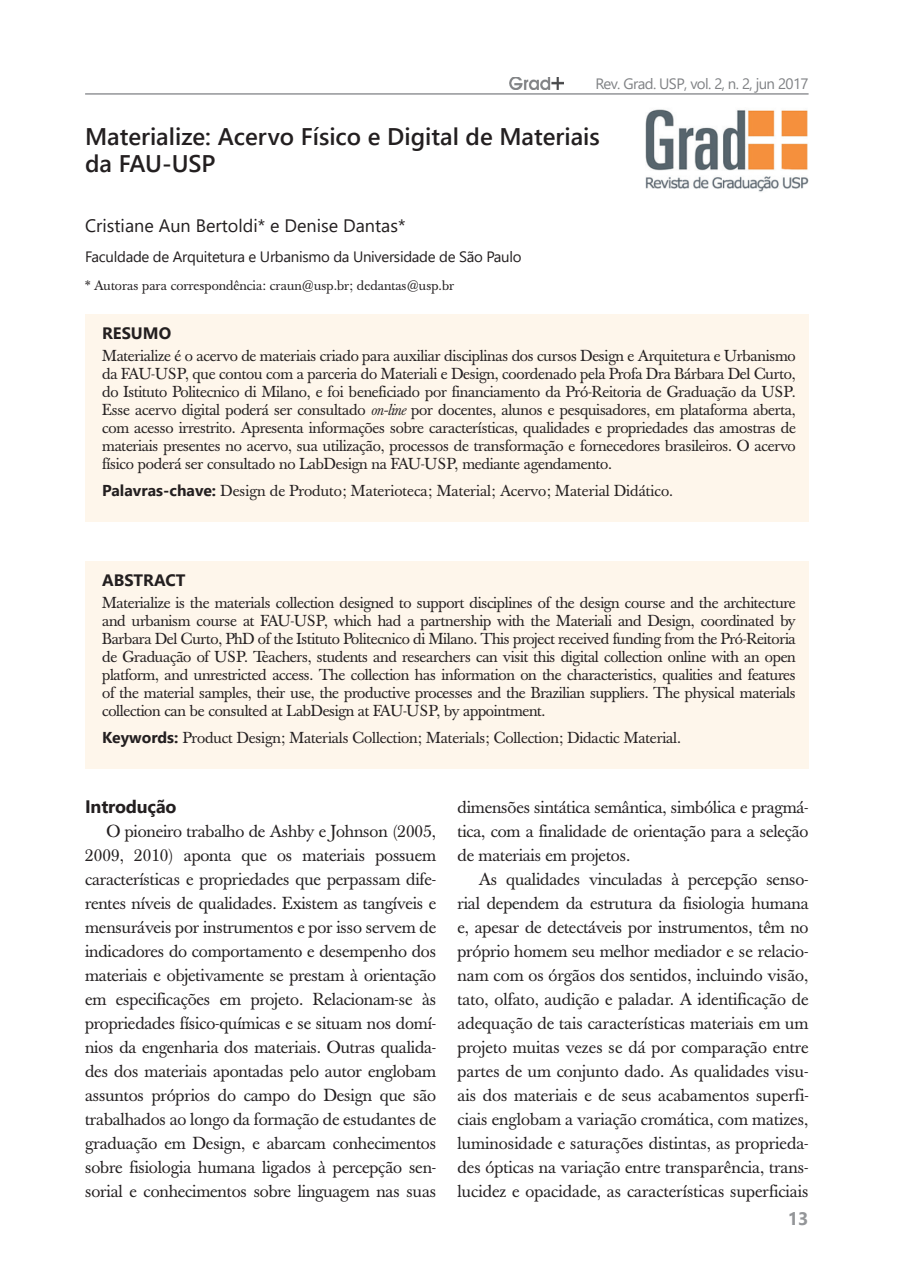
<style>
.page{position:relative;width:915px;height:1285px;background:#fff}
.page>*{position:absolute;margin:0;border:0;box-sizing:border-box;transform-origin:0 0}
.t1{font:600 24px/27px "Segoe UI";color:#231f20}
.t2{font:18px "Segoe UI";color:#231f20}
.t3{font:700 18px "Segoe UI";letter-spacing:-.01em;color:#231f20}
.t4{font:700 18px "Segoe UI";color:#939598}
.t5{font:17.25px/24px "Baskerville";letter-spacing:-.01em;color:#231f20;text-align:justify}
.t6{font:700 16.5px "Segoe UI";color:#231f20}
.t7{font:15.75px/18px "Baskerville";letter-spacing:-.01em;color:#231f20;text-align:justify}
.t8{font:15px "Segoe UI";letter-spacing:-.02em;color:#231f20}
.t9{font:15px "Segoe UI";letter-spacing:-.04em;color:#808285}
.t10{font:13.65px "Baskerville";color:#231f20}
.s1{font-style:italic}
.s2{font-family:"Segoe UI";font-weight:700}
</style>
<div class="page">
<img style="left:510px;top:78px;width:53px;height:12px">
<img style="left:645px;top:109px;width:163px;height:83px">
<hr style="left:85px;top:93px;width:723px;height:2px;background:#939598">
<div style="left:85px;top:314px;width:723px;height:208px;background:#fef6eb"></div>
<div style="left:85px;top:561px;width:723px;height:208px;background:#fef6eb"></div>
<p class="t9" style="left:595px;top:72px;width:214px">Rev. Grad. USP, vol. 2, n. 2, jun 2017</p>
<h1 class="t1" style="left:85px;top:123px;width:516px">Materialize: Acervo Físico e Digital de Materiais da FAU-USP</h1>
<p class="t2" style="left:85px;top:211px;width:322px">Cristiane Aun Bertoldi* e Denise Dantas*</p>
<p class="t8" style="left:85px;top:244px;width:438px">Faculdade de Arquitetura e Urbanismo da Universidade de São Paulo</p>
<p class="t10" style="left:85px;top:277px;width:370px">* Autoras para correspondência: craun@usp.br; dedantas@usp.br</p>
<p class="t6" style="left:102px;top:320px;width:71px">RESUMO</p>
<p class="t7" style="left:102px;top:347px;width:695px">Materialize é o acervo de materiais criado para auxiliar disciplinas dos cursos Design e Arquitetura e Urbanismo da FAU-USP, que contou com a parceria do Materiali e Design, coordenado pela Profa Dra Bárbara Del Curto, do Istituto Politecnico di Milano, e foi beneficiado por financiamento da Pró-Reitoria de Graduação da USP.<br>Esse acervo digital poderá ser consultado <span class="s1">on-line</span> por docentes, alunos e pesquisadores, em plataforma aberta, com acesso irrestrito. Apresenta informações sobre características, qualidades e propriedades das amostras de materiais presentes no acervo, sua utilização, processos de transformação e fornecedores brasileiros. O acervo físico poderá ser consultado no LabDesign na FAU-USP, mediante agendamento.</p>
<p class="t7" style="left:102px;top:482px;width:572px"><span class="s2">Palavras-chave:</span> Design de Produto; Materioteca; Material; Acervo; Material Didático.</p>
<p class="t6" style="left:102px;top:566px;width:85px">ABSTRACT</p>
<p class="t7" style="left:102px;top:594px;width:695px">Materialize is the materials collection designed to support disciplines of the design course and the architecture and urbanism course at FAU-USP, which had a partnership with the Materiali and Design, coordinated by Barbara Del Curto, PhD of the Istituto Politecnico di Milano. This project received funding from the Pró-Reitoria de Graduação of USP. Teachers, students and researchers can visit this digital collection online with an open platform, and unrestricted access. The collection has information on the characteristics, qualities and features of the material samples, their use, the productive processes and the Brazilian suppliers. The physical materials collection can be consulted at LabDesign at FAU-USP, by appointment.</p>
<p class="t7" style="left:102px;top:729px;width:580px"><span class="s2">Keywords:</span> Product Design; Materials Collection; Materials; Collection; Didactic Material.</p>
<p class="t3" style="left:85px;top:792px;width:93px">Introdução</p>
<p class="t5" style="left:85px;top:819px;width:352px;text-indent:21px">O pioneiro trabalho de Ashby e Johnson (2005, 2009, 2010) aponta que os materiais possuem características e propriedades que perpassam dife&shy;rentes níveis de qualidades. Existem as tangíveis e mensuráveis por instrumentos e por isso servem de indicadores do comportamento e desempenho dos materiais e objetivamente se prestam à orientação em especificações em projeto. Relacionam-se às propriedades físico-químicas e se situam nos domí&shy;nios da engenharia dos materiais. Outras qualida&shy;des dos materiais apontadas pelo autor englobam assuntos próprios do campo do Design que são trabalhados ao longo da formação de estudantes de graduação em Design, e abarcam conhecimentos sobre fisiologia humana ligados à percepção sen&shy;sorial e conhecimentos sobre linguagem nas suas</p>
<p class="t5" style="left:457px;top:795px;width:352px">dimensões sintática semântica, simbólica e pragmá&shy;tica, com a finalidade de orientação para a seleção de materiais em projetos.</p>
<p class="t5" style="left:457px;top:867px;width:352px;text-indent:21px">As qualidades vinculadas à percepção senso&shy;rial dependem da estrutura da fisiologia humana e, apesar de detectáveis por instrumentos, têm no próprio homem seu melhor mediador e se relacio&shy;nam com os órgãos dos sentidos, incluindo visão, tato, olfato, audição e paladar. A identificação de adequação de tais características materiais em um projeto muitas vezes se dá por comparação entre partes de um conjunto dado. As qualidades visu&shy;ais dos materiais e de seus acabamentos superfi&shy;ciais englobam a variação cromática, com matizes, luminosidade e saturações distintas, as proprieda&shy;des ópticas na variação entre transparência, trans&shy;lucidez e opacidade, as características superficiais</p>
<p class="t4" style="left:787px;top:1204px;width:22px">13</p>
</div>
